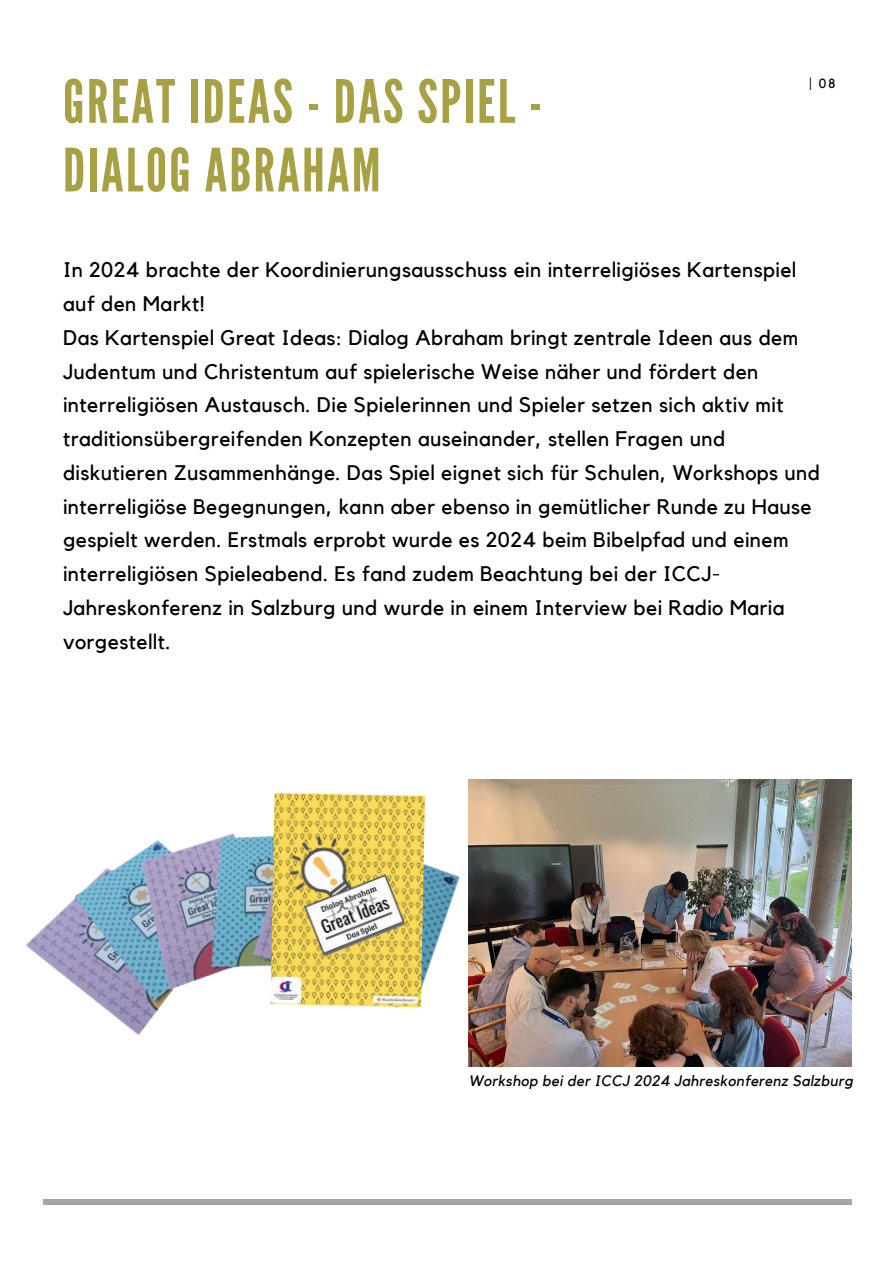
<style>
.page{position:relative;width:894px;height:1264px;background:#fff}
.page>*{position:absolute;margin:0;border:0;box-sizing:border-box;transform-origin:0 0}
.t1{font:59.55px/68.7px "League Gothic";letter-spacing:.04em;color:#a8a144}
.t2{font:21px/33.8px "Kollektif";letter-spacing:.02em;color:#000}
.t3{font:italic 15px "Kollektif";letter-spacing:.02em;color:#000}
.t4{font:13.2px "Kollektif";color:#000}
</style>
<div class="page">
<div style="left:43px;top:1199px;width:808px;height:5px;background:#a6a6a6"></div>
<img style="left:502px;top:779px;width:349px;height:287px">
<img style="left:25px;top:779px;width:477px;height:288px">
<img style="left:270px;top:793px;width:155px;height:214px">
<h1 class="t1" style="left:63px;top:68px;width:480px">GREAT IDEAS - DAS SPIEL -<br>DIALOG ABRAHAM</h1>
<p class="t4" style="left:809px;top:78px;width:27px">| 08</p>
<h2 class="t2" style="left:63px;top:254px;width:758px">In 2024 brachte der Koordinierungsausschuss ein interreligiöses Kartenspiel auf den Markt!<br>Das Kartenspiel Great Ideas: Dialog Abraham bringt zentrale Ideen aus dem Judentum und Christentum auf spielerische Weise näher und fördert den interreligiösen Austausch. Die Spielerinnen und Spieler setzen sich aktiv mit traditionsübergreifenden Konzepten auseinander, stellen Fragen und diskutieren Zusammenhänge. Das Spiel eignet sich für Schulen, Workshops und interreligiöse Begegnungen, kann aber ebenso in gemütlicher Runde zu Hause gespielt werden. Erstmals erprobt wurde es 2024 beim Bibelpfad und einem interreligiösen Spieleabend. Es fand zudem Beachtung bei der ICCJ-Jahreskonferenz in Salzburg und wurde in einem Interview bei Radio Maria vorgestellt.</h2>
<p class="t3" style="left:469px;top:1073px;width:385px">Workshop bei der ICCJ 2024 Jahreskonferenz Salzburg</p>
</div>
